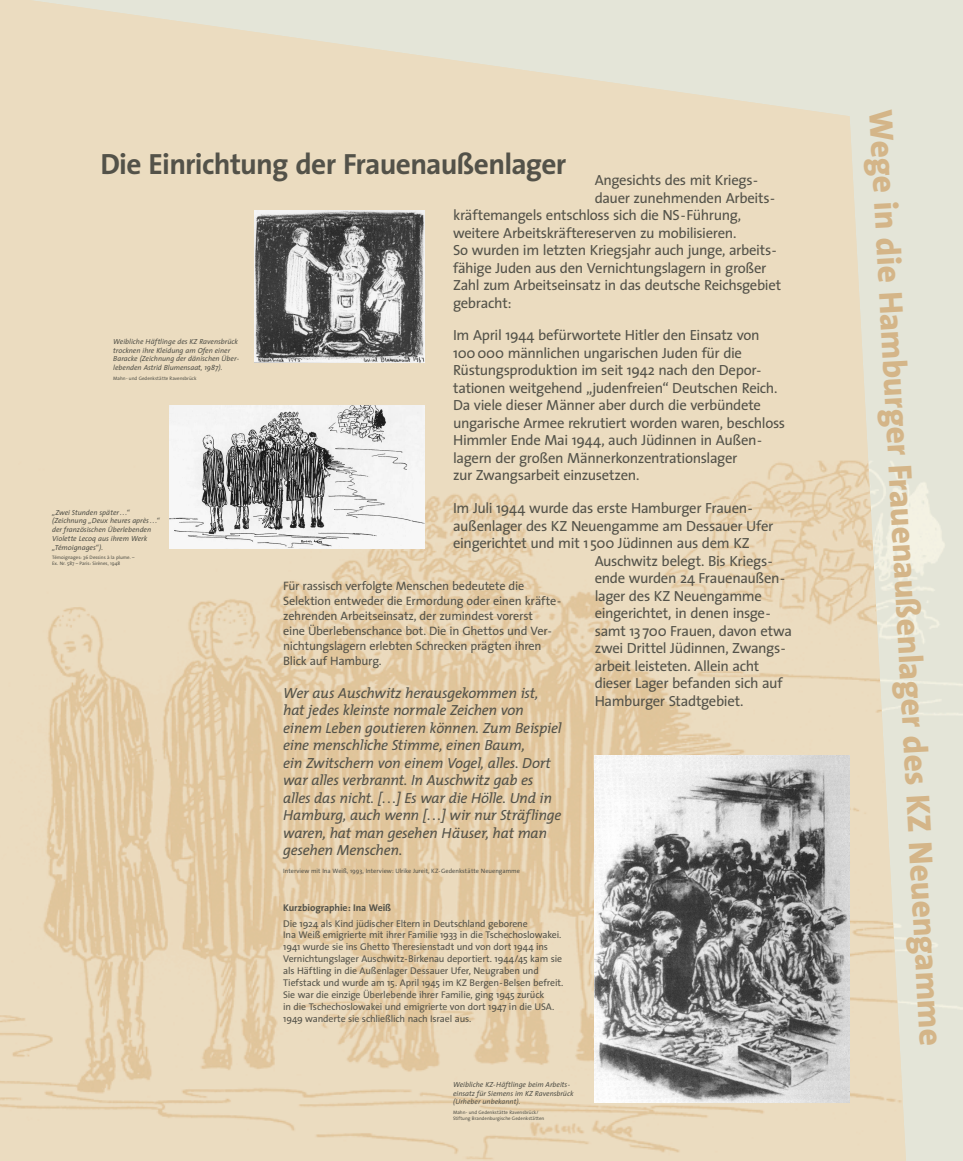
<style>
.page{position:relative;width:963px;height:1161px;background:#fff}
.page>*{position:absolute;margin:0;border:0;box-sizing:border-box;transform-origin:0 0}
.t1{font:800 33.6px "The Sans";color:#d4b588}
.t2{font:700 29.4px "The Sans";letter-spacing:-.025em;color:#535249}
.t3{font:14.7px/17.5px "The Sans";letter-spacing:-.025em;color:#535249}
.t4{font:italic 14.7px/17.5px "The Mix";letter-spacing:-.015em;color:#535249}
.t5{font:12.25px/15px "The Sans";letter-spacing:-.02em;color:#535249}
.t6{font:9.8px/11.9px "The Sans";letter-spacing:-.015em;color:#535249}
.t7{font:700 9.8px "The Sans";letter-spacing:-.01em;color:#535249}
.t8{font:italic 7.35px/8.8px "The Sans";letter-spacing:-.005em;color:#535249}
.t9{font:6.3px "The Sans";color:#535249}
.t10{font:4.9px/5.9px "The Sans";color:#535249}
</style>
<div class="page">
<img style="left:0;top:0;width:906px;height:1161px">
<img style="left:594px;top:756px;width:255px;height:347px">
<img style="left:170px;top:405px;width:255px;height:143px">
<img style="left:255px;top:210px;width:170px;height:153px">
<h2 class="t2" style="left:100px;top:153px;width:659px">Die Einrichtung der Frauenaußenlager <sub>Angesichts</sub> <sub>des</sub> <sub>mit</sub> <sub>Kriegs-</sub></h2>
<p class="t3" style="left:453px;top:190px;width:330px;text-indent:142px">dauer zunehmenden Arbeits&shy;kräftemangels entschloss sich die NS-Führung, weitere Arbeitskräftereserven zu mobilisieren.<br>So wurden im letzten Kriegsjahr auch junge, arbeits&shy;fähige Juden aus den Vernichtungslagern in großer Zahl zum Arbeitseinsatz in das deutsche Reichsgebiet gebracht:</p>
<p class="t3" style="left:453px;top:328px;width:333px">Im April 1944 befürwortete Hitler den Einsatz von 100 000 männlichen ungarischen Juden für die Rüstungs produktion im seit 1942 nach den Depor&shy;tationen weitgehend „judenfreien“ Deutschen Reich.<br>Da viele dieser Männer aber durch die verbündete ungarische Armee rekrutiert worden waren, beschloss Himmler Ende Mai 1944, auch Jüdinnen in Außen&shy;lagern der großen Männerkonzentrationslager<br>zur Zwangsarbeit einzusetzen.</p>
<p class="t3" style="left:453px;top:501px;width:301px">Im Juli 1944 wurde das erste Hamburger Frauen-</p>
<p class="t3" style="left:453px;top:519px;width:322px">außenlager des KZ Neuengamme am Dessauer Ufer</p>
<p class="t3" style="left:453px;top:536px;width:298px">eingerichtet und mit 1 500 Jüdinnen aus dem KZ</p>
<p class="t3" style="left:594px;top:554px;width:179px">Auschwitz belegt. Bis Kriegs-</p>
<p class="t3" style="left:594px;top:571px;width:192px">ende wurden 24 Frauenaußen-</p>
<p class="t3" style="left:594px;top:589px;width:169px">lager des KZ Neuengamme</p>
<p class="t3" style="left:594px;top:606px;width:177px">eingerichtet, in denen insge-</p>
<p class="t3" style="left:594px;top:624px;width:199px">samt 13 700 Frauen, davon etwa</p>
<p class="t3" style="left:594px;top:641px;width:192px">zwei Drittel Jüdinnen, Zwangs-</p>
<p class="t3" style="left:594px;top:659px;width:166px">arbeit leisteten. Allein acht</p>
<p class="t3" style="left:594px;top:676px;width:189px">dieser Lager befanden sich auf</p>
<p class="t3" style="left:594px;top:694px;width:150px">Hamburger Stadtgebiet.</p>
<p class="t8" style="left:113px;top:338px;width:128px">Weibliche Häftlinge des KZ Ravensbrück trocknen ihre Kleidung am Ofen einer Baracke (Zeichnung der dänischen Über&shy;lebenden Astrid Blumensaat, 1987).</p>
<p class="t10" style="left:113px;top:375px;width:85px">Mahn- und Gedenkstätte Ravensbrück</p>
<p class="t8" style="left:52px;top:509px;width:109px">„Zwei Stunden später . . .“ (Zeichnung „Deux heures après . . .“ der französischen Überlebenden<br>Violette Lecoq aus ihrem Werk „Témoignages“).</p>
<p class="t10" style="left:52px;top:555px;width:84px">Témoignages: 36 Dessins à la plume. –<br>Ex. Nr. 587 – Paris: Sirènes, 1948</p>
<p class="t5" style="left:283px;top:579px;width:279px">Für rassisch verfolgte Menschen bedeutete die Selektion ent weder die Ermordung oder einen kräfte&shy;zehrenden Arbeitseinsatz, der zumindest vorerst<br>eine Überlebenschance bot. Die in Ghettos und Ver&shy;nichtungslagern erlebten Schrecken prägten ihren Blick auf Hamburg.</p>
<p class="t4" style="left:283px;top:685px;width:280px">Wer aus Auschwitz herausgekommen ist, hat jedes kleinste normale Zeichen von einem Leben goutieren können. Zum Beispiel eine menschliche Stimme, einen Baum,<br>ein Zwitschern von einem Vogel, alles. Dort war alles verbrannt. In Auschwitz gab es alles das nicht. [. . .] Es war die Hölle. Und in Hamburg, auch wenn [. . .] wir nur Sträf linge waren, hat man gesehen Häuser, hat man gesehen Menschen.</p>
<p class="t9" style="left:283px;top:869px;width:238px">Interview mit Ina Weiß, 1993, Interview: Ulrike Jureit, KZ-Gedenkstätte Neuengamme</p>
<p class="t7" style="left:283px;top:904px;width:109px">Kurzbiographie: Ina Weiß</p>
<p class="t6" style="left:283px;top:918px;width:282px">Die 1924 als Kind jüdischer Eltern in Deutschland geborene<br>Ina Weiß emigrierte mit ihrer Familie 1933 in die Tschecho slowakei.<br>1941 wurde sie ins Ghetto Theresienstadt und von dort 1944 ins Vernichtungslager Auschwitz-Birkenau deportiert. 1944/45 kam sie als Häftling in die Außenlager Dessauer Ufer, Neugraben und Tiefstack und wurde am 15. April 1945 im KZ Bergen-Belsen befreit.<br>Sie war die einzige Überlebende ihrer Familie, ging 1945 zurück<br>in die Tschechoslowakei und emigrierte von dort 1947 in die USA.<br>1949 wanderte sie schließlich nach Israel aus.</p>
<p class="t8" style="left:453px;top:1081px;width:122px">Weibliche KZ-Häftlinge beim Arbeits&shy;einsatz für Siemens im KZ Ravensbrück (Urheber unbekannt).</p>
<p class="t10" style="left:453px;top:1110px;width:93px">Mahn- und Gedenkstätte Ravensbrück/<br>Stiftung Brandenburgische Gedenkstätten</p>
<h1 class="t1" style="left:894px;top:109px;width:939px;rotate:87deg">Wege in die Hamburger Frauenaußenlager des KZ Neuengamme</h1>
</div>
